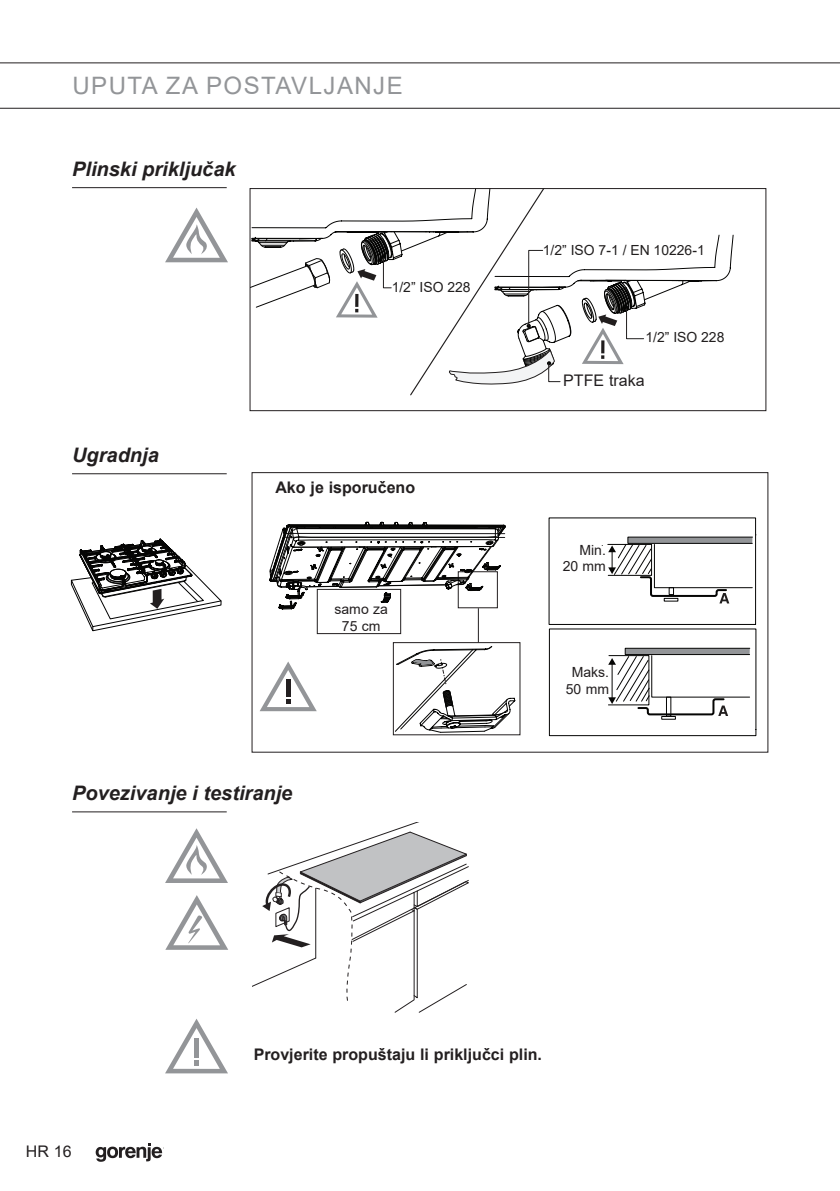
<style>
.page{position:relative;width:840px;height:1191px;background:#fff}
.page>*{position:absolute;margin:0;border:0;box-sizing:border-box;transform-origin:0 0}
.t1{font:24px "Arial";letter-spacing:.06em;color:#939598}
.t2{font:italic 700 20px "Arial";color:#231f20}
.t3{font:700 16px "Arial";color:#231f20}
.t4{font:16px "Arial";color:#231f20}
.t5{font:14px "Arial";color:#211e1e}
.t6{font:14px/16.8px "Arial";color:#231f20;text-align:center}
.t7{font:6.6px "Myriad Pro";color:#231f20}
</style>
<div class="page">
<hr style="left:0;top:62px;width:839px;height:1px;background:#231f20">
<svg style="left:96px;top:1143px;width:66px;height:18px"></svg>
<hr style="left:0;top:108px;width:839px;height:1px;background:#231f20">
<hr style="left:72px;top:187px;width:154px;height:1px;background:#231f20">
<hr style="left:72px;top:473px;width:154px;height:1px;background:#231f20">
<hr style="left:72px;top:811px;width:154px;height:1px;background:#231f20">
<svg style="left:251px;top:190px;width:482px;height:206px"></svg>
<div style="left:249px;top:188px;width:517px;height:223px;border:1px solid #231f20"></div>
<svg style="left:260px;top:661px;width:56px;height:50px"></svg>
<div style="left:393px;top:642px;width:127px;height:93px;border:1px solid #231f20"></div>
<hr style="left:477px;top:608px;width:1px;height:34px;background:#231f20">
<div style="left:317px;top:589px;width:84px;height:45px;border:1px solid #231f20"></div>
<svg style="left:548px;top:517px;width:208px;height:219px"></svg>
<svg style="left:394px;top:646px;width:121px;height:86px"></svg>
<svg style="left:269px;top:521px;width:237px;height:89px"></svg>
<div style="left:251px;top:472px;width:517px;height:280px;border:1px solid #231f20"></div>
<svg style="left:252px;top:822px;width:217px;height:191px"></svg>
<svg style="left:71px;top:538px;width:150px;height:93px"></svg>
<svg style="left:165px;top:828px;width:63px;height:55px"></svg>
<svg style="left:165px;top:207px;width:63px;height:55px"></svg>
<svg style="left:166px;top:895px;width:62px;height:54px"></svg>
<svg style="left:165px;top:1019px;width:63px;height:54px"></svg>
<div style="left:563px;top:374px;width:139px;height:18px;background:#fff"></div>
<h1 class="t1" style="left:72px;top:69px;width:331px">UPUTA ZA POSTAVLJANJE</h1>
<p class="t2" style="left:72px;top:156px;width:165px">Plinski priključak</p>
<p class="t5" style="left:391px;top:277px;width:80px">1/2” ISO 228</p>
<p class="t2" style="left:72px;top:442px;width:88px">Ugradnja</p>
<p class="t7" style="left:93px;top:450px;width:29px">PTFE tape</p>
<p class="t3" style="left:275px;top:476px;width:141px">Ako je isporučeno</p>
<p class="t6" style="left:334px;top:600px;width:55px">samo za<br>75 cm</p>
<p class="t2" style="left:72px;top:780px;width:222px">Povezivanje i testiranje</p>
<p class="t5" style="left:542px;top:241px;width:163px">1/2” ISO 7-1 / EN 10226-1</p>
<p class="t5" style="left:645px;top:327px;width:80px">1/2” ISO 228</p>
<p class="t4" style="left:563px;top:369px;width:83px">PTFE traka</p>
<p class="t6" style="left:562px;top:541px;width:45px;text-align:right">Min.<br>20 mm</p>
<p class="t6" style="left:565px;top:663px;width:45px">Maks.<br>50 mm</p>
<p class="t4" style="left:26px;top:1140px;width:47px">HR 16</p>
<p class="t3" style="left:253px;top:1043px;width:290px">Provjerite propuštaju li priključci plin.</p>
</div>
